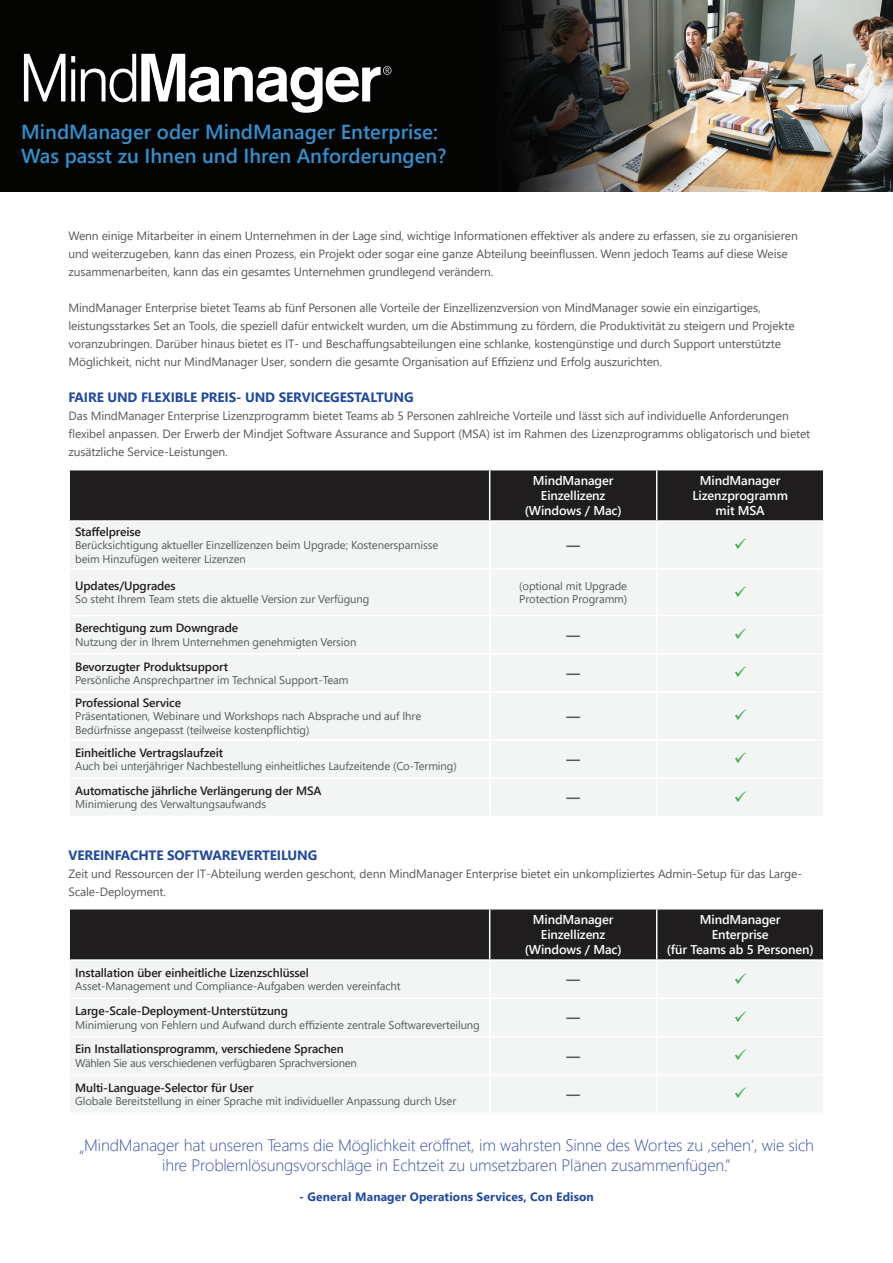
<style>
.page{position:relative;width:893px;height:1263px;background:#fff}
.page>*{position:absolute;margin:0;border:0;box-sizing:border-box;transform-origin:0 0}
.t1{font:600 20.25px/24.3px "Segoe UI";color:#3490ce}
.t2{font:300 16.5px/19.5px "Segoe UI";letter-spacing:-.01em;color:#3b51a3;text-align:center}
.t3{font:700 13.5px "Segoe UI";letter-spacing:-.01em;color:#21499e}
.t4{font:700 13.5px "Segoe UI";color:#57585a}
.t5{font:600 12.75px/15px "Segoe UI";letter-spacing:-.01em;color:#fff;text-align:center}
.t6{font:12px/18px "Segoe UI";letter-spacing:-.01em;color:#57585a}
.t7{font:600 12px "Segoe UI";letter-spacing:-.01em;color:#201d1e}
.t8{font:700 12px "Segoe UI";letter-spacing:.01em;color:#21499e}
.t9{font:11.25px/13.5px "Segoe UI";letter-spacing:-.01em;color:#57585a}
</style>
<div class="page">
<div style="left:70px;top:470px;width:753px;height:50px;background:#201d1e"></div>
<div style="left:70px;top:522px;width:753px;height:293px;background:#f3f5f5"></div>
<hr style="left:489px;top:470px;width:1px;height:50px;background:#fff">
<hr style="left:656px;top:470px;width:1px;height:50px;background:#fff">
<hr style="left:489px;top:522px;width:1px;height:46px;background:#fff">
<hr style="left:656px;top:522px;width:1px;height:46px;background:#fff">
<hr style="left:68px;top:568px;width:422px;height:1px;background:#fff">
<hr style="left:490px;top:568px;width:167px;height:1px;background:#fff">
<hr style="left:489px;top:569px;width:1px;height:46px;background:#fff">
<hr style="left:657px;top:568px;width:167px;height:1px;background:#fff">
<hr style="left:656px;top:569px;width:1px;height:46px;background:#fff">
<hr style="left:68px;top:615px;width:422px;height:1px;background:#fff">
<hr style="left:490px;top:615px;width:167px;height:1px;background:#fff">
<hr style="left:489px;top:616px;width:1px;height:37px;background:#fff">
<hr style="left:657px;top:615px;width:167px;height:1px;background:#fff">
<hr style="left:656px;top:616px;width:1px;height:37px;background:#fff">
<hr style="left:68px;top:653px;width:422px;height:1px;background:#fff">
<hr style="left:490px;top:653px;width:167px;height:1px;background:#fff">
<hr style="left:489px;top:654px;width:1px;height:37px;background:#fff">
<hr style="left:657px;top:653px;width:167px;height:1px;background:#fff">
<hr style="left:656px;top:654px;width:1px;height:37px;background:#fff">
<hr style="left:68px;top:691px;width:422px;height:2px;background:#fff">
<hr style="left:490px;top:691px;width:167px;height:2px;background:#fff">
<hr style="left:489px;top:693px;width:1px;height:46px;background:#fff">
<hr style="left:657px;top:691px;width:167px;height:2px;background:#fff">
<hr style="left:656px;top:693px;width:1px;height:46px;background:#fff">
<hr style="left:68px;top:739px;width:422px;height:1px;background:#fff">
<hr style="left:490px;top:739px;width:167px;height:1px;background:#fff">
<hr style="left:489px;top:740px;width:1px;height:37px;background:#fff">
<hr style="left:657px;top:739px;width:167px;height:1px;background:#fff">
<hr style="left:656px;top:740px;width:1px;height:37px;background:#fff">
<hr style="left:489px;top:779px;width:1px;height:37px;background:#fff">
<hr style="left:656px;top:779px;width:1px;height:37px;background:#fff">
<hr style="left:68px;top:777px;width:422px;height:2px;background:#fff">
<hr style="left:490px;top:777px;width:167px;height:2px;background:#fff">
<hr style="left:657px;top:777px;width:167px;height:2px;background:#fff">
<img style="left:0;top:0;width:893px;height:192px">
<div style="left:70px;top:909px;width:753px;height:50px;background:#201d1e"></div>
<div style="left:70px;top:961px;width:753px;height:151px;background:#f3f5f5"></div>
<hr style="left:489px;top:909px;width:1px;height:50px;background:#fff">
<hr style="left:656px;top:909px;width:1px;height:50px;background:#fff">
<hr style="left:489px;top:961px;width:1px;height:36px;background:#fff">
<hr style="left:656px;top:961px;width:1px;height:36px;background:#fff">
<hr style="left:68px;top:997px;width:422px;height:2px;background:#fff">
<hr style="left:490px;top:997px;width:167px;height:2px;background:#fff">
<hr style="left:489px;top:999px;width:1px;height:37px;background:#fff">
<hr style="left:657px;top:997px;width:167px;height:2px;background:#fff">
<hr style="left:656px;top:999px;width:1px;height:37px;background:#fff">
<hr style="left:68px;top:1036px;width:422px;height:1px;background:#fff">
<hr style="left:490px;top:1036px;width:167px;height:1px;background:#fff">
<hr style="left:489px;top:1037px;width:1px;height:37px;background:#fff">
<hr style="left:657px;top:1036px;width:167px;height:1px;background:#fff">
<hr style="left:656px;top:1037px;width:1px;height:37px;background:#fff">
<hr style="left:68px;top:1074px;width:422px;height:2px;background:#fff">
<hr style="left:490px;top:1074px;width:167px;height:2px;background:#fff">
<hr style="left:489px;top:1076px;width:1px;height:36px;background:#fff">
<hr style="left:657px;top:1074px;width:167px;height:2px;background:#fff">
<hr style="left:656px;top:1076px;width:1px;height:36px;background:#fff">
<svg style="left:24px;top:54px;width:41px;height:47px"></svg>
<svg style="left:71px;top:69px;width:4px;height:32px"></svg>
<svg style="left:71px;top:56px;width:4px;height:6px"></svg>
<svg style="left:81px;top:54px;width:310px;height:59px"></svg>
<svg style="left:735px;top:538px;width:11px;height:11px"></svg>
<svg style="left:735px;top:586px;width:11px;height:10px"></svg>
<svg style="left:735px;top:628px;width:11px;height:11px"></svg>
<svg style="left:735px;top:666px;width:11px;height:11px"></svg>
<svg style="left:735px;top:709px;width:11px;height:11px"></svg>
<svg style="left:735px;top:752px;width:11px;height:11px"></svg>
<svg style="left:735px;top:791px;width:11px;height:10px"></svg>
<svg style="left:735px;top:973px;width:11px;height:10px"></svg>
<svg style="left:735px;top:1011px;width:11px;height:11px"></svg>
<svg style="left:735px;top:1049px;width:11px;height:11px"></svg>
<svg style="left:735px;top:1087px;width:11px;height:11px"></svg>
<h1 class="t1" style="left:21px;top:118px;width:427px">MindManager oder MindManager Enterprise:<br>Was passt zu Ihnen und Ihren Anforderungen?</h1>
<p class="t6" style="left:68px;top:225px;width:731px">Wenn einige Mitarbeiter in einem Unternehmen in der Lage sind, wichtige Informationen effektiver als andere zu erfassen, sie zu organisieren und weiterzugeben, kann das einen Prozess, ein Projekt oder sogar eine ganze Abteilung beeinflussen. Wenn jedoch Teams auf diese Weise zusammenarbeiten, kann das ein gesamtes Unternehmen grundlegend verändern.</p>
<p class="t6" style="left:68px;top:297px;width:728px">MindManager Enterprise bietet Teams ab fünf Personen alle Vorteile der Einzellizenzversion von MindManager sowie ein einzigartiges, leistungsstarkes Set an Tools, die speziell dafür entwickelt wurden, um die Abstimmung zu fördern, die Produktivität zu steigern und Projekte voranzubringen. Darüber hinaus bietet es IT- und Beschaffungsabteilungen eine schlanke, kostengünstige und durch Support unterstützte Möglichkeit, nicht nur MindManager User, sondern die gesamte Organisation auf Effizienz und Erfolg auszurichten.</p>
<p class="t3" style="left:68px;top:384px;width:347px">FAIRE UND FLEXIBLE PREIS- UND SERVICEGESTALTUNG</p>
<p class="t6" style="left:68px;top:405px;width:743px">Das MindManager Enterprise Lizenzprogramm bietet Teams ab 5 Personen zahlreiche Vorteile und lässt sich auf individuelle Anforderungen flexibel anpassen. Der Erwerb der Mindjet Software Assurance and Support (MSA) ist im Rahmen des Lizenzprogramms obligatorisch und bietet zusätzliche Service-Leistungen.</p>
<p class="t5" style="left:525px;top:472px;width:98px">MindManager<br>Einzellizenz (Windows / Mac)</p>
<p class="t5" style="left:692px;top:472px;width:97px">MindManager<br>Lizenzprogramm mit MSA</p>
<p class="t7" style="left:75px;top:520px;width:67px">Staffelpreise</p>
<p class="t9" style="left:75px;top:537px;width:364px">Berücksichtigung aktueller Einzellizenzen beim Upgrade; Kostenersparnisse beim Hinzufügen weiterer Lizenzen</p>
<p class="t4" style="left:566px;top:532px;width:15px">—</p>
<p class="t7" style="left:75px;top:574px;width:102px">Updates/Upgrades</p>
<p class="t9" style="left:75px;top:591px;width:296px">So steht Ihrem Team stets die aktuelle Version zur Verfügung</p>
<p class="t9" style="left:519px;top:578px;width:109px">(optional mit Upgrade<br>Protection Programm)</p>
<p class="t7" style="left:75px;top:617px;width:165px">Berechtigung zum Downgrade</p>
<p class="t9" style="left:75px;top:634px;width:283px">Nutzung der in Ihrem Unternehmen genehmigten Version</p>
<p class="t7" style="left:75px;top:655px;width:154px">Bevorzugter Produktsupport</p>
<p class="t9" style="left:75px;top:672px;width:275px">Persönliche Ansprechpartner im Technical Support-Team</p>
<p class="t4" style="left:566px;top:622px;width:15px">—</p>
<p class="t4" style="left:566px;top:660px;width:15px">—</p>
<p class="t7" style="left:75px;top:691px;width:107px">Professional Service</p>
<p class="t9" style="left:75px;top:708px;width:348px">Präsentationen, Webinare und Workshops nach Absprache und auf Ihre<br>Bedürfnisse angepasst (teilweise kostenpflichtig)</p>
<p class="t4" style="left:566px;top:703px;width:15px">—</p>
<p class="t7" style="left:75px;top:741px;width:149px">Einheitliche Vertragslaufzeit</p>
<p class="t9" style="left:75px;top:758px;width:383px">Auch bei unterjähriger Nachbestellung einheitliches Laufzeitende (Co-Terming)</p>
<p class="t4" style="left:566px;top:746px;width:15px">—</p>
<p class="t7" style="left:75px;top:779px;width:248px">Automatische jährliche Verlängerung der MSA</p>
<p class="t9" style="left:75px;top:797px;width:192px">Minimierung des Verwaltungsaufwands</p>
<p class="t4" style="left:566px;top:785px;width:15px">—</p>
<p class="t3" style="left:68px;top:842px;width:250px">VEREINFACHTE SOFTWAREVERTEILUNG</p>
<p class="t6" style="left:68px;top:863px;width:735px">Zeit und Ressourcen der IT-Abteilung werden geschont, denn MindManager Enterprise bietet ein unkompliziertes Admin-Setup für das Large-<br>Scale-Deployment.</p>
<p class="t7" style="left:75px;top:961px;width:235px">Installation über einheitliche Lizenzschlüssel</p>
<p class="t9" style="left:75px;top:978px;width:327px">Asset-Management und Compliance-Aufgaben werden vereinfacht</p>
<p class="t7" style="left:75px;top:999px;width:214px">Large-Scale-Deployment-Unterstützung</p>
<p class="t9" style="left:75px;top:1017px;width:406px">Minimierung von Fehlern und Aufwand durch effiziente zentrale Softwareverteilung</p>
<p class="t7" style="left:75px;top:1038px;width:270px">Ein Installationsprogramm, verschiedene Sprachen</p>
<p class="t9" style="left:75px;top:1055px;width:283px">Wählen Sie aus verschiedenen verfügbaren Sprachversionen</p>
<p class="t7" style="left:75px;top:1076px;width:180px">Multi-Language-Selector für User</p>
<p class="t9" style="left:75px;top:1093px;width:383px">Globale Bereitstellung in einer Sprache mit individueller Anpassung durch User</p>
<p class="t5" style="left:525px;top:911px;width:98px">MindManager<br>Einzellizenz (Windows / Mac)</p>
<p class="t5" style="left:667px;top:911px;width:148px">MindManager<br>Enterprise<br>(für Teams ab 5 Personen)</p>
<p class="t4" style="left:566px;top:966px;width:15px">—</p>
<p class="t4" style="left:566px;top:1005px;width:15px">—</p>
<p class="t4" style="left:566px;top:1043px;width:15px">—</p>
<p class="t4" style="left:566px;top:1081px;width:15px">—</p>
<h2 class="t2" style="left:79px;top:1144px;width:7px">“</h2>
<h2 class="t2" style="left:84px;top:1134px;width:731px">MindManager hat unseren Teams die Möglichkeit eröffnet, im wahrsten Sinne des Wortes zu ‚sehen‘, wie sich ihre Problemlösungsvorschläge in Echtzeit zu umsetzbaren Plänen zusammenfügen.”</h2>
<p class="t8" style="left:299px;top:1186px;width:296px">- General Manager Operations Services, Con Edison</p>
</div>
